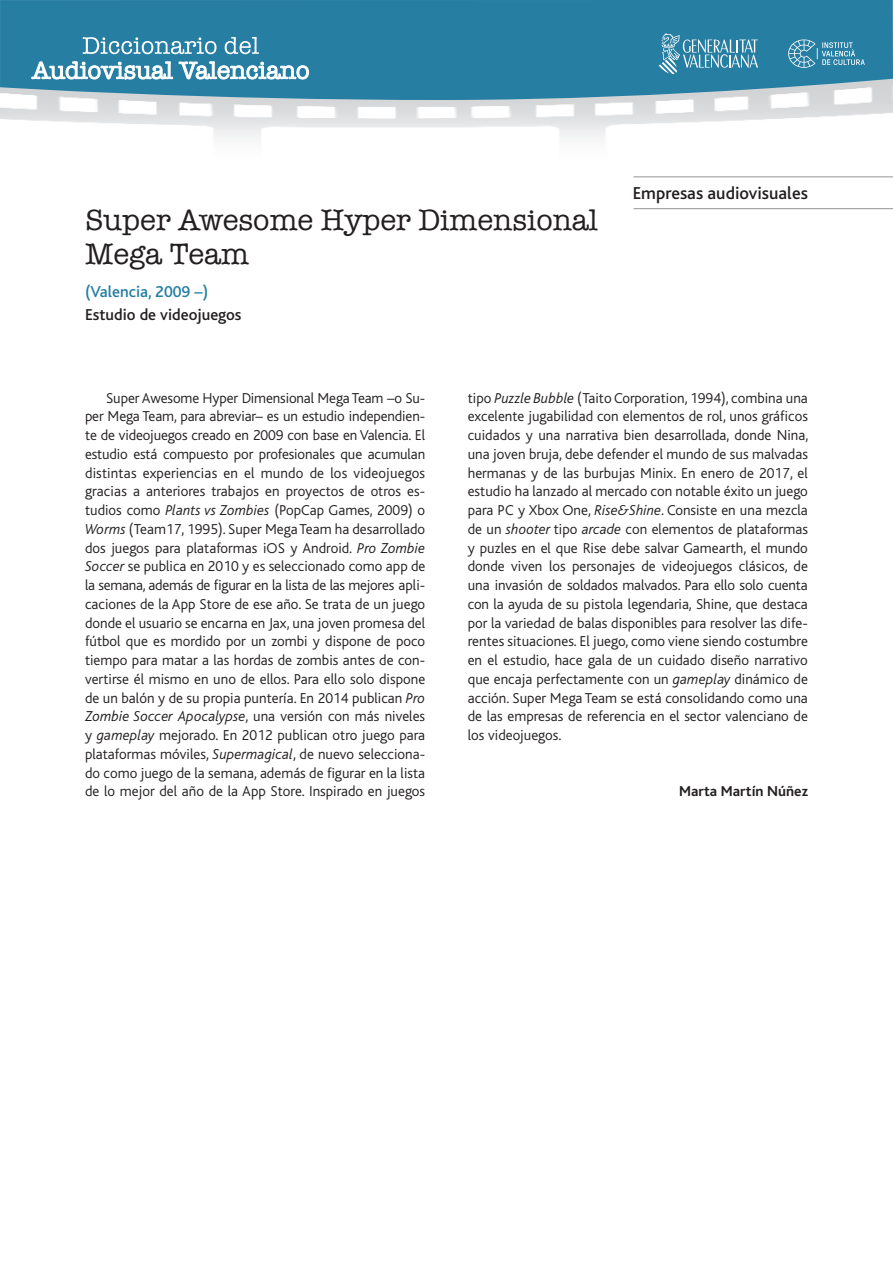
<style>
.page{position:relative;width:893px;height:1263px;background:#fff}
.page>*{position:absolute;margin:0;border:0;box-sizing:border-box;transform-origin:0 0}
.TITULO{font:30px "American Typewriter";color:#231f20}
.t1{font:500 18px "Bliss";color:#231f20}
.SUBTITULO_NEGRO{font:500 16.5px "Bliss";color:#231f20}
.SUBTITULO_AZUL{font:500 16.5px "Bliss";color:#267ea3}
.VOLCADO{font:300 15px/18.8px "Bliss";color:#231f20;text-align:justify}
.FIRMA{font:700 15px "Bliss";color:#231f20}
.s1{font-style:italic}
</style>
<div class="page">
<hr style="left:634px;top:176px;width:259px;height:1px;background:#939598">
<hr style="left:634px;top:208px;width:259px;height:1px;background:#939598">
<img style="left:0;top:100px;width:892px;height:39px">
<svg style="left:0;top:0;width:893px;height:100px;background:#3385a7"></svg>
<svg style="left:31px;top:37px;width:278px;height:43px"></svg>
<svg style="left:788px;top:40px;width:77px;height:28px;background:#4e96b4"></svg>
<svg style="left:659px;top:33px;width:99px;height:41px;background:#5198b5"></svg>
<p class="TITULO" style="left:85px;top:197px;width:515px">Super Awesome Hyper Dimensional</p>
<p class="TITULO" style="left:85px;top:231px;width:165px">Mega Team</p>
<p class="SUBTITULO_AZUL" style="left:85px;top:283px;width:125px">(Valencia, 2009 –)</p>
<p class="SUBTITULO_NEGRO" style="left:85px;top:306px;width:158px">Estudio de videojuegos</p>
<p class="t1" style="left:633px;top:184px;width:177px">Empresas audiovisuales</p>
<p class="VOLCADO" style="left:85px;top:389px;width:342px;text-indent:21px">Super Awesome Hyper Dimensional Mega Team –o Su&shy;per Mega Team, para abreviar– es un estudio independien&shy;te de videojuegos creado en 2009 con base en Valencia. El estudio está compuesto por profesionales que acumulan distintas experiencias en el mundo de los videojuegos gracias a anteriores trabajos en proyectos de otros es&shy;tudios como <span class="s1">Plants vs Zombies</span> (PopCap Games, 2009) o <span class="s1">Worms</span> (Team17, 1995). Super Mega Team ha desarrollado dos juegos para plataformas iOS y Android. <span class="s1">Pro Zombie Soccer</span> se publica en 2010 y es seleccionado como app de la semana, además de figurar en la lista de las mejores apli&shy;caciones de la App Store de ese año. Se trata de un juego donde el usuario se encarna en Jax, una joven promesa del fútbol que es mordido por un zombi y dispone de poco tiempo para matar a las hordas de zombis antes de con&shy;vertirse él mismo en uno de ellos. Para ello solo dispone de un balón y de su propia puntería. En 2014 publican <span class="s1">Pro Zombie Soccer Apocalypse</span>, una versión con más niveles y <span class="s1">gameplay</span> mejorado. En 2012 publican otro juego para plataformas móviles, <span class="s1">Supermagical</span>, de nuevo selecciona&shy;do como juego de la semana, además de figurar en la lista de lo mejor del año de la App Store. Inspirado en juegos</p>
<p class="VOLCADO" style="left:468px;top:389px;width:342px">tipo <span class="s1">Puzzle Bubble</span> (Taito Corporation, 1994), combina una excelente jugabilidad con elementos de rol, unos gráficos cuidados y una narrativa bien desarrollada, donde Nina, una joven bruja, debe defender el mundo de sus malvadas hermanas y de las burbujas Minix. En enero de 2017, el estudio ha lanzado al mercado con notable éxito un juego para PC y Xbox One, <span class="s1">Rise&amp;Shine</span>. Consiste en una mezcla de un <span class="s1">shooter</span> tipo <span class="s1">arcade</span> con elementos de plataformas y puzles en el que Rise debe salvar Gamearth, el mundo donde viven los personajes de videojuegos clásicos, de una invasión de soldados malvados. Para ello solo cuenta con la ayuda de su pistola legendaria, Shine, que destaca por la variedad de balas disponibles para resolver las dife&shy;rentes situaciones. El juego, como viene siendo costumbre en el estudio, hace gala de un cuidado diseño narrativo que encaja perfectamente con un <span class="s1">gameplay</span> dinámico de acción. Super Mega Team se está consolidando como una de las empresas de referencia en el sector valenciano de los videojuegos.</p>
<p class="FIRMA" style="left:679px;top:784px;width:130px">Marta Martín Núñez</p>
</div>
